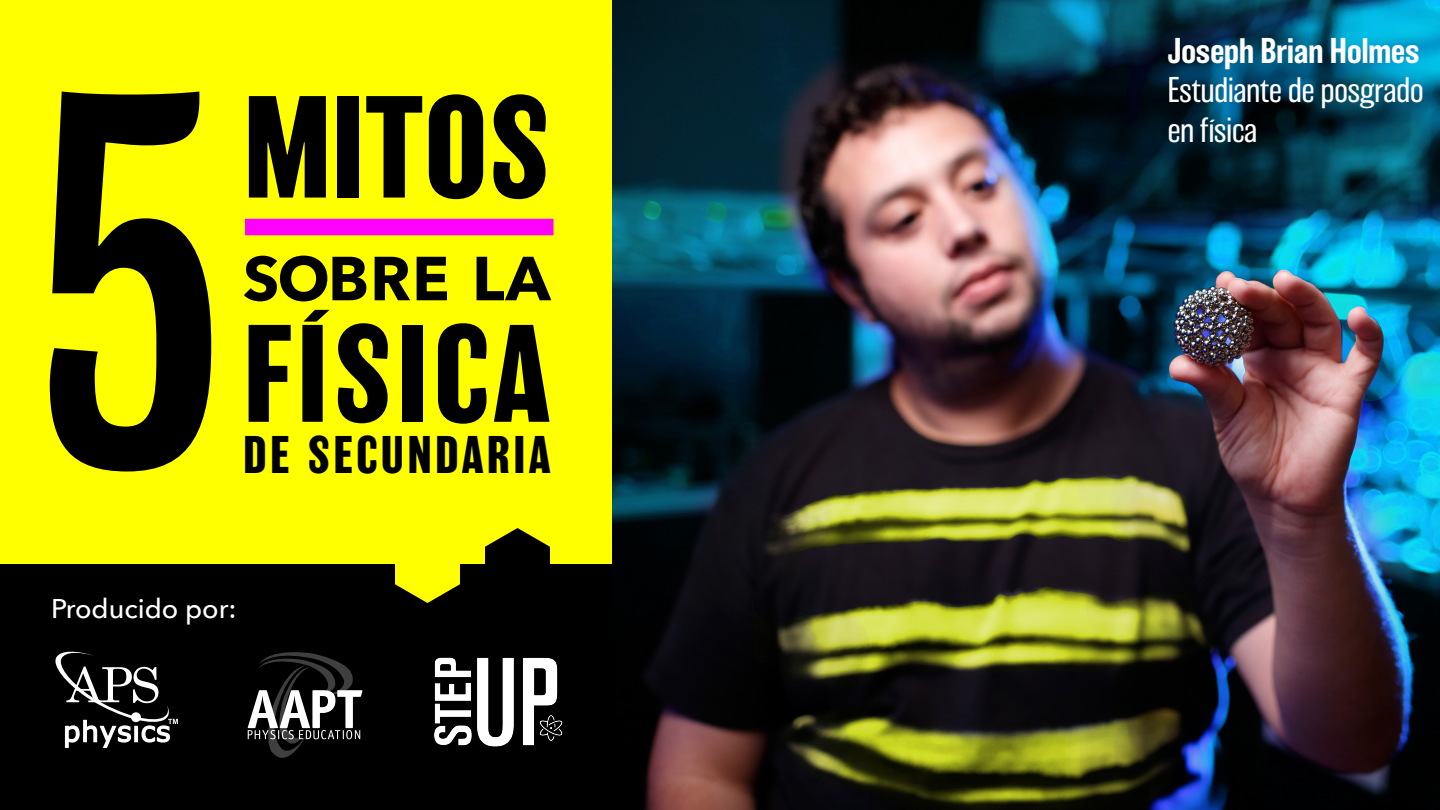
<style>
.page{position:relative;width:1440px;height:810px;background:#fff}
.page>*{position:absolute;margin:0;border:0;box-sizing:border-box;transform-origin:0 0}
.t1{font:300 493.5px "Balboa";color:#000}
.t2{font:700 133.5px "Balboa";color:#000}
.t3{font:700 127.5px "Balboa";letter-spacing:.035em;color:#000}
.t4{font:700 61.5px "Avenir Next";letter-spacing:.02em;color:#000}
.t5{font:700 48.75px "Balboa";letter-spacing:.07em;color:#000}
.t6{font:200 33px/39.6px "Balboa";color:#fff}
.t7{font:500 27px "Avenir Next";color:#fff}
.s1{font-weight:500}
</style>
<div class="page">
<div style="left:0;top:561px;width:612px;height:249px;background:#000"></div>
<svg style="left:55px;top:651px;width:123px;height:97px"></svg>
<svg style="left:248px;top:652px;width:114px;height:106px"></svg>
<img style="left:434px;top:657px;width:129px;height:90px">
<img style="left:612px;top:0;width:828px;height:810px">
<div style="left:0;top:0;width:612px;height:564px;background:#ff0"></div>
<svg style="left:485px;top:528px;width:65px;height:36px"></svg>
<svg style="left:395px;top:564px;width:65px;height:39px"></svg>
<div style="left:245px;top:219px;width:309px;height:16px;background:#f0f"></div>
<p class="t1" style="left:17px;top:23px;width:221px">5</p>
<p class="t2" style="left:243px;top:71px;width:309px">MITOS</p>
<p class="t4" style="left:243px;top:226px;width:309px">SOBRE LA</p>
<p class="t3" style="left:243px;top:301px;width:309px">FÍSICA</p>
<p class="t5" style="left:243px;top:427px;width:309px">DE SECUNDARIA</p>
<p class="t7" style="left:51px;top:586px;width:187px">Producido por:</p>
<p class="t6" style="left:1168px;top:31px;width:257px"><span class="s1">Joseph Brian Holmes<br></span>Estudiante de posgrado en física</p>
</div>
